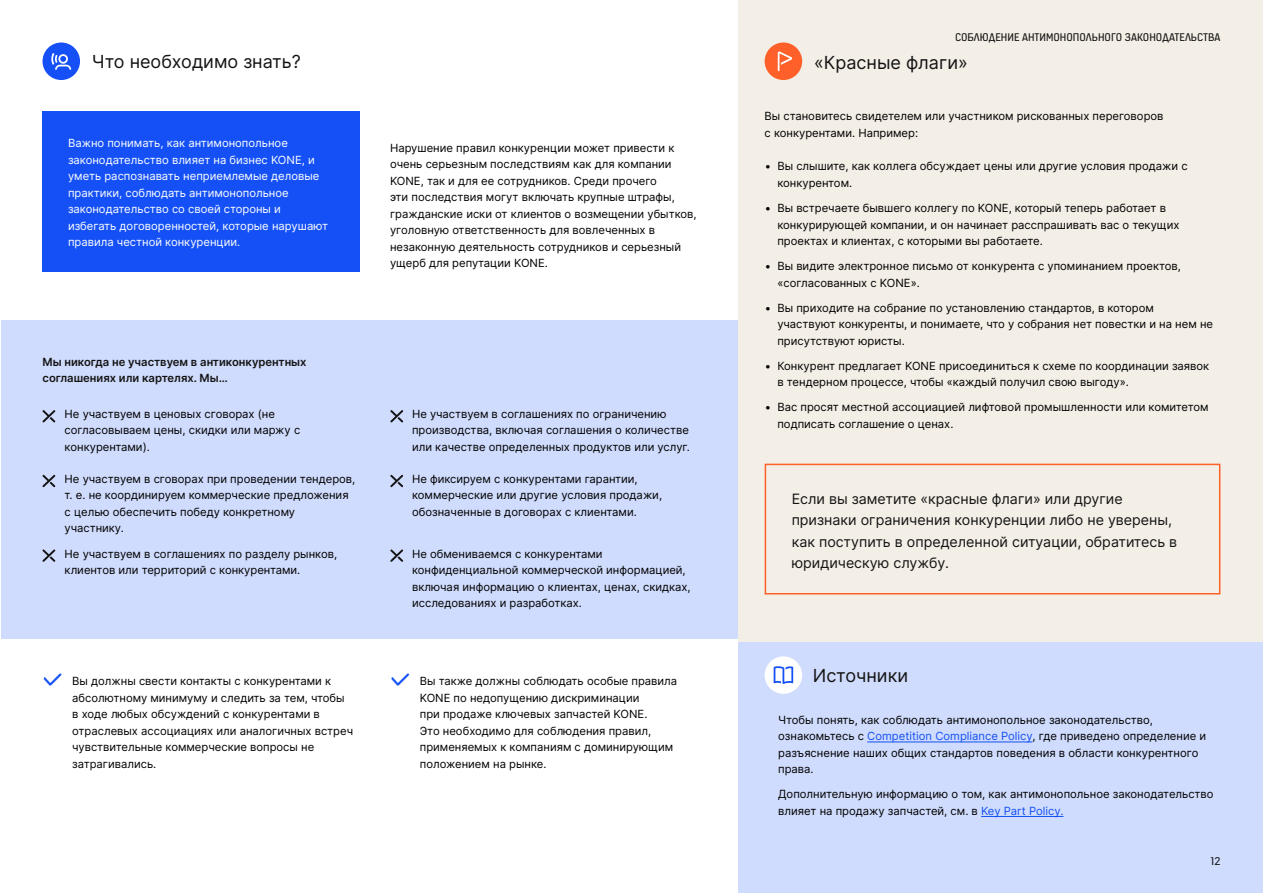
<style>
.page{position:relative;width:1263px;height:893px;background:#fff}
.page>*{position:absolute;margin:0;border:0;box-sizing:border-box;transform-origin:0 0}
.t1{font:18px "Inter";color:#141414}
.t2{font:14.25px/21px "Inter";color:#141414}
.t3{font:12px "KONE Information";color:#141414}
.t4{font:11.25px/16.5px "Inter";color:#000}
.t5{font:11.25px/16.5px "Inter";color:#fff}
.t6{font:600 11.25px/16.5px "Inter";color:#141414}
.s1{font-family:"KONE Information";font-size:28.5px;color:#1450f5}
.s2{color:#1450f5}
</style>
<div class="page">
<div style="left:1px;top:320px;width:737px;height:319px;background:#d0dcfd"></div>
<div style="left:738px;top:0;width:525px;height:893px;background:#f3eee6"></div>
<div style="left:738px;top:642px;width:525px;height:251px;background:#d0dcfd"></div>
<div style="left:43px;top:43px;width:37px;height:37px;background:#1450f5;border-radius:50%"></div>
<svg style="left:51px;top:53px;width:20px;height:17px"></svg>
<div style="left:765px;top:43px;width:37px;height:37px;background:#ff5f28;border-radius:50%"></div>
<svg style="left:778px;top:52px;width:14px;height:19px"></svg>
<div style="left:765px;top:656px;width:37px;height:38px;background:#fff;border-radius:50%"></div>
<svg style="left:774px;top:666px;width:19px;height:18px"></svg>
<svg style="left:43px;top:410px;width:12px;height:12px"></svg>
<svg style="left:43px;top:475px;width:12px;height:12px"></svg>
<svg style="left:43px;top:549px;width:12px;height:13px"></svg>
<svg style="left:390px;top:410px;width:13px;height:12px"></svg>
<svg style="left:390px;top:475px;width:13px;height:12px"></svg>
<svg style="left:390px;top:549px;width:13px;height:13px"></svg>
<hr style="left:867px;top:741px;width:165px;height:1px;background:#1450f5">
<hr style="left:981px;top:816px;width:82px;height:1px;background:#1450f5">
<div style="left:43px;top:111px;width:317px;height:161px;background:#1450f5"></div>
<div style="left:765px;top:464px;width:455px;height:130px;border:2px solid #ff5f28"></div>
<p class="t3" style="left:955px;top:29px;width:267px">СОБЛЮДЕНИЕ АНТИМОНОПОЛЬНОГО ЗАКОНОДАТЕЛЬСТВА</p>
<h1 class="t1" style="left:92px;top:48px;width:210px">Что необходимо знать?</h1>
<h1 class="t1" style="left:814px;top:50px;width:155px">«Красные флаги»</h1>
<p class="t5" style="left:68px;top:135px;width:261px">Важно понимать, как антимонопольное законодательство влияет на бизнес KONE, и уметь распознавать неприемлемые деловые практики, соблюдать антимонопольное законодательство со своей стороны и избегать договоренностей, которые нарушают правила честной конкуренции.</p>
<p class="t6" style="left:43px;top:353px;width:266px">Мы никогда не участвуем в антиконкурентных соглашениях или картелях. Мы…</p>
<p class="t4" style="left:65px;top:405px;width:237px">Не участвуем в ценовых сговорах (не согласовываем цены, скидки или маржу с конкурентами).</p>
<p class="t4" style="left:65px;top:470px;width:292px">Не участвуем в сговорах при проведении тендеров, т. е. не координируем коммерческие предложения с целью обеспечить победу конкретному участнику.</p>
<p class="t4" style="left:65px;top:545px;width:274px">Не участвуем в соглашениях по разделу рынков, клиентов или территорий с конкурентами.</p>
<p class="t4" style="left:72px;top:673px;width:282px;text-indent:-30px"><span class="s1">✓</span> Вы должны свести контакты с конкурентами к абсолютному минимуму и следить за тем, чтобы в ходе любых обсуждений с конкурентами в отраслевых ассоциациях или аналогичных встреч чувствительные коммерческие вопросы не затрагивались.</p>
<p class="t4" style="left:390px;top:139px;width:308px">Нарушение правил конкуренции может привести к очень серьезным последствиям как для компании KONE, так и для ее сотрудников. Среди прочего<br>эти последствия могут включать крупные штрафы, гражданские иски от клиентов о возмещении убытков, уголовную ответственность для вовлеченных в незаконную деятельность сотрудников и серьезный ущерб для репутации KONE.</p>
<p class="t4" style="left:412px;top:405px;width:279px">Не участвуем в соглашениях по ограничению производства, включая соглашения о количестве или качестве определенных продуктов или услуг.</p>
<p class="t4" style="left:412px;top:470px;width:252px">Не фиксируем с конкурентами гарантии, коммерческие или другие условия продажи, обозначенные в договорах с клиентами.</p>
<p class="t4" style="left:412px;top:545px;width:280px">Не обмениваемся с конкурентами конфиденциальной коммерческой информацией, включая информацию о клиентах, ценах, скидках, исследованиях и разработках.</p>
<p class="t4" style="left:420px;top:673px;width:259px;text-indent:-30px"><span class="s1">✓</span> Вы также должны соблюдать особые правила KONE по недопущению дискриминации<br>при продаже ключевых запчастей KONE.<br>Это необходимо для соблюдения правил, применяемых к компаниям с доминирующим положением на рынке.</p>
<p class="t4" style="left:765px;top:108px;width:400px">Вы становитесь свидетелем или участником рискованных переговоров с конкурентами. Например:</p>
<p class="t4" style="left:777px;top:158px;width:412px;text-indent:-13px">• Вы слышите, как коллега обсуждает цены или другие условия продажи с конкурентом.</p>
<p class="t4" style="left:777px;top:199px;width:403px;text-indent:-13px">• Вы встречаете бывшего коллегу по KONE, который теперь работает в конкурирующей компании, и он начинает расспрашивать вас о текущих проектах и клиентах, с которыми вы работаете.</p>
<p class="t4" style="left:777px;top:257px;width:405px;text-indent:-13px">• Вы видите электронное письмо от конкурента с упоминанием проектов, «согласованных с KONE».</p>
<p class="t4" style="left:777px;top:299px;width:437px;text-indent:-13px">• Вы приходите на собрание по установлению стандартов, в котором участвуют конкуренты, и понимаете, что у собрания нет повестки и на нем не присутствуют юристы.</p>
<p class="t4" style="left:777px;top:357px;width:433px;text-indent:-13px">• Конкурент предлагает KONE присоединиться к схеме по координации заявок в тендерном процессе, чтобы «каждый получил свою выгоду».</p>
<p class="t4" style="left:777px;top:398px;width:433px;text-indent:-13px">• Вас просят местной ассоциацией лифтовой промышленности или комитетом подписать соглашение о ценах.</p>
<p class="t2" style="left:792px;top:488px;width:387px">Если вы заметите «красные флаги» или другие признаки ограничения конкуренции либо не уверены, как поступить в определенной ситуации, обратитесь в юридическую службу.</p>
<h1 class="t1" style="left:813px;top:662px;width:97px">Источники</h1>
<p class="t4" style="left:778px;top:711px;width:429px">Чтобы понять, как соблюдать антимонопольное законодательство, ознакомьтесь с <span class="s2">Competition Compliance Policy</span>, где приведено определение и разъяснение наших общих стандартов поведения в области конкурентного права.</p>
<p class="t4" style="left:778px;top:785px;width:437px">Дополнительную информацию о том, как антимонопольное законодательство влияет на продажу запчастей, см. в <span class="s2">Key Part Policy.</span></p>
<p class="t3" style="left:1210px;top:853px;width:12px">12</p>
</div>
